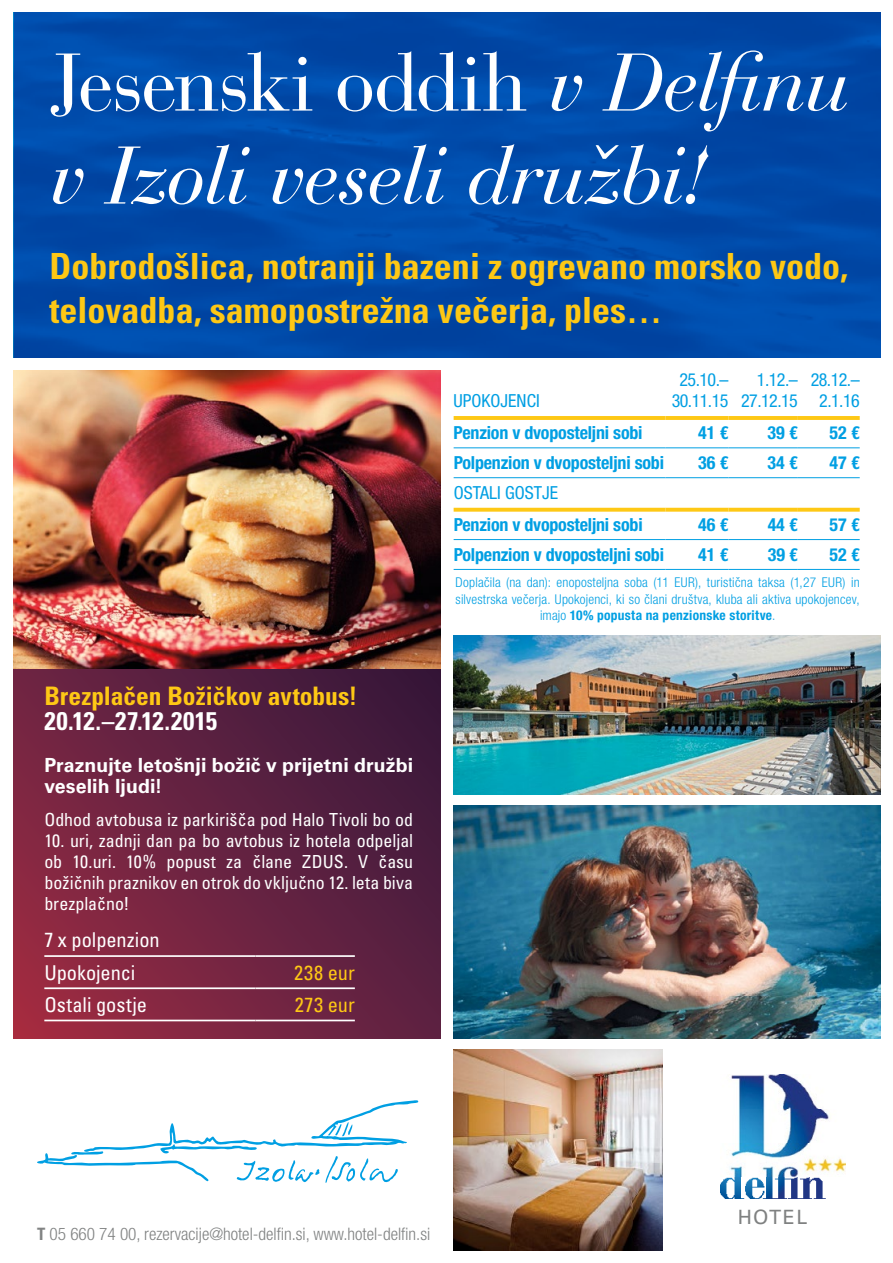
<style>
.page{position:relative;width:893px;height:1263px;background:#fff}
.page>*{position:absolute;margin:0;border:0;box-sizing:border-box;transform-origin:0 0}
.t1{font:81px "Bauer Bodoni CE";letter-spacing:-.03em;color:#fff}
.t2{font:italic 81px "Bauer Bodoni";letter-spacing:-.025em;color:#fff}
.t3{font:700 condensed 36px/43.2px "Univers LT Std";color:#fec815}
.t4{font:700 condensed 25.5px "Univers LT Std";color:#fec815}
.t5{font:700 condensed 25.5px "Univers LT Std";letter-spacing:.02em;color:#fff}
.t6{font:condensed 20.4px/32.2px "Univers LT Std";color:#fff}
.t7{font:condensed 20.4px "Univers LT Std";letter-spacing:.01em;color:#fec815}
.t8{font:19.65px "Univers LT Std";letter-spacing:.08em;color:#7f8181}
.t9{font:700 19.5px/21px "Univers LT Std";letter-spacing:.005em;color:#fff}
.t10{font:condensed 18px/21px "Univers LT Std";color:#fff;text-align:justify}
.t11{font:700 condensed 18px "Helvetica Neue LT Pro";letter-spacing:-.01em;color:#009fe3}
.t12{font:condensed 18px/21.6px "Helvetica Neue LT Pro";color:#009fe3;text-align:center}
.t13{font:300 condensed 17.25px "Helvetica Neue LT Pro";color:#818383}
.t14{font:300 condensed 13.5px/16.5px "Helvetica Neue LT Pro";letter-spacing:.015em;color:#009fe3;text-align:center}
.s1{font-family:"Bauer Bodoni";font-style:italic}
.s2{font-weight:700}
</style>
<div class="page">
<img style="left:14px;top:371px;width:427px;height:299px">
<img style="left:14px;top:13px;width:867px;height:345px">
<img style="left:454px;top:806px;width:427px;height:232px">
<img style="left:454px;top:636px;width:427px;height:159px">
<svg style="left:37px;top:1100px;width:382px;height:83px"></svg>
<hr style="left:454px;top:447px;width:211px;height:1px;background:#009fe3">
<hr style="left:665px;top:447px;width:63px;height:1px;background:#009fe3">
<hr style="left:728px;top:447px;width:70px;height:1px;background:#009fe3">
<hr style="left:798px;top:447px;width:62px;height:1px;background:#009fe3">
<hr style="left:454px;top:539px;width:211px;height:1px;background:#009fe3">
<hr style="left:665px;top:539px;width:63px;height:1px;background:#009fe3">
<hr style="left:728px;top:539px;width:70px;height:1px;background:#009fe3">
<hr style="left:798px;top:539px;width:62px;height:1px;background:#009fe3">
<hr style="left:454px;top:569px;width:211px;height:1px;background:#009fe3">
<hr style="left:665px;top:569px;width:63px;height:1px;background:#009fe3">
<hr style="left:728px;top:569px;width:70px;height:1px;background:#009fe3">
<hr style="left:798px;top:569px;width:62px;height:1px;background:#009fe3">
<hr style="left:454px;top:416px;width:211px;height:4px;background:#fec815">
<hr style="left:665px;top:416px;width:63px;height:4px;background:#fec815">
<hr style="left:728px;top:416px;width:70px;height:4px;background:#fec815">
<hr style="left:798px;top:416px;width:62px;height:4px;background:#fec815">
<svg style="left:454px;top:508px;width:211px;height:4px"></svg>
<svg style="left:665px;top:508px;width:63px;height:4px"></svg>
<svg style="left:728px;top:508px;width:70px;height:4px"></svg>
<svg style="left:798px;top:508px;width:62px;height:4px"></svg>
<hr style="left:454px;top:477px;width:211px;height:1px;background:#009fe3">
<hr style="left:665px;top:477px;width:63px;height:1px;background:#009fe3">
<hr style="left:728px;top:477px;width:70px;height:1px;background:#009fe3">
<hr style="left:798px;top:477px;width:62px;height:1px;background:#009fe3">
<img style="left:454px;top:1050px;width:208px;height:200px">
<svg style="left:14px;top:670px;width:427px;height:368px;background:#672240"></svg>
<hr style="left:44px;top:1020px;width:211px;height:1px;background:#fff">
<hr style="left:255px;top:1020px;width:100px;height:1px;background:#fff">
<hr style="left:44px;top:955px;width:211px;height:2px;background:#fff">
<hr style="left:255px;top:955px;width:100px;height:2px;background:#fff">
<hr style="left:44px;top:987px;width:211px;height:2px;background:#fff">
<hr style="left:255px;top:987px;width:100px;height:2px;background:#fff">
<img style="left:721px;top:1074px;width:124px;height:125px">
<h1 class="t1" style="left:50px;top:34px;width:802px">Jesenski oddih <span class="s1">v Delfinu</span></h1>
<h1 class="t2" style="left:50px;top:127px;width:661px">v Izoli veseli druæbi!</h1>
<h2 class="t3" style="left:50px;top:245px;width:800px">Dobrodošlica, notranji bazeni z ogrevano morsko vodo, telovadba, samopostrežna večerja, ples…</h2>
<p class="t12" style="left:454px;top:390px;width:88px">UPOKOJENCI</p>
<p class="t12" style="left:672px;top:368px;width:58px">25.10.–<br>30.11.15</p>
<p class="t12" style="left:741px;top:368px;width:58px;text-align:right">1.12.–<br>27.12.15</p>
<p class="t12" style="left:811px;top:368px;width:50px">28.12.–<br>2.1.16</p>
<p class="t11" style="left:454px;top:422px;width:190px">Penzion v dvoposteljni sobi</p>
<p class="t11" style="left:698px;top:422px;width:32px">41 €</p>
<p class="t11" style="left:768px;top:422px;width:32px">39 €</p>
<p class="t11" style="left:829px;top:422px;width:32px">52 €</p>
<p class="t11" style="left:454px;top:452px;width:212px">Polpenzion v dvoposteljni sobi</p>
<p class="t11" style="left:698px;top:452px;width:32px">36 €</p>
<p class="t11" style="left:768px;top:452px;width:32px">34 €</p>
<p class="t11" style="left:829px;top:452px;width:32px">47 €</p>
<p class="t12" style="left:454px;top:482px;width:106px">OSTALI GOSTJE</p>
<p class="t11" style="left:454px;top:514px;width:190px">Penzion v dvoposteljni sobi</p>
<p class="t11" style="left:698px;top:514px;width:32px">46 €</p>
<p class="t11" style="left:768px;top:514px;width:32px">44 €</p>
<p class="t11" style="left:829px;top:514px;width:32px">57 €</p>
<p class="t11" style="left:454px;top:544px;width:212px">Polpenzion v dvoposteljni sobi</p>
<p class="t11" style="left:698px;top:544px;width:32px">41 €</p>
<p class="t11" style="left:768px;top:544px;width:32px">39 €</p>
<p class="t11" style="left:830px;top:544px;width:32px">52 €</p>
<h3 class="t4" style="left:44px;top:680px;width:315px">Brezplačen Božičkov avtobus!</h3>
<h3 class="t5" style="left:44px;top:705px;width:174px">20.12.–27.12.2015</h3>
<p class="t9" style="left:44px;top:755px;width:370px">Praznujte letošnji božič v prijetni družbi veselih ljudi!</p>
<p class="t10" style="left:44px;top:809px;width:370px">Odhod avtobusa iz parkirišča pod Halo Tivoli bo od</p>
<p class="t10" style="left:44px;top:830px;width:370px">10. uri, zadnji dan pa bo avtobus iz hotela odpeljal ob 10.uri. 10% popust za člane ZDUS. V času božičnih praznikov en otrok do vključno 12. leta biva brezplačno!</p>
<p class="t6" style="left:44px;top:924px;width:117px">7 x polpenzion<br>Upokojenci</p>
<p class="t7" style="left:294px;top:959px;width:62px">238 eur</p>
<p class="t6" style="left:44px;top:988px;width:104px">Ostali gostje</p>
<p class="t7" style="left:295px;top:992px;width:62px">273 eur</p>
<p class="t14" style="left:456px;top:574px;width:406px">Doplačila (na dan): enoposteljna soba (11 EUR), turistična taksa (1,27 EUR) in silvestrska večerja. Upokojenci, ki so člani društva, kluba ali aktiva upokojencev, imajo <span class="s2">10% popusta na penzionske storitve</span>.</p>
<p class="t13" style="left:37px;top:1223px;width:394px"><span class="s2">T</span> 05 660 74 00, rezervacije@hotel-delfin.si, www.hotel-delfin.si</p>
<p class="t8" style="left:737px;top:1205px;width:72px">HOTEL</p>
</div>
